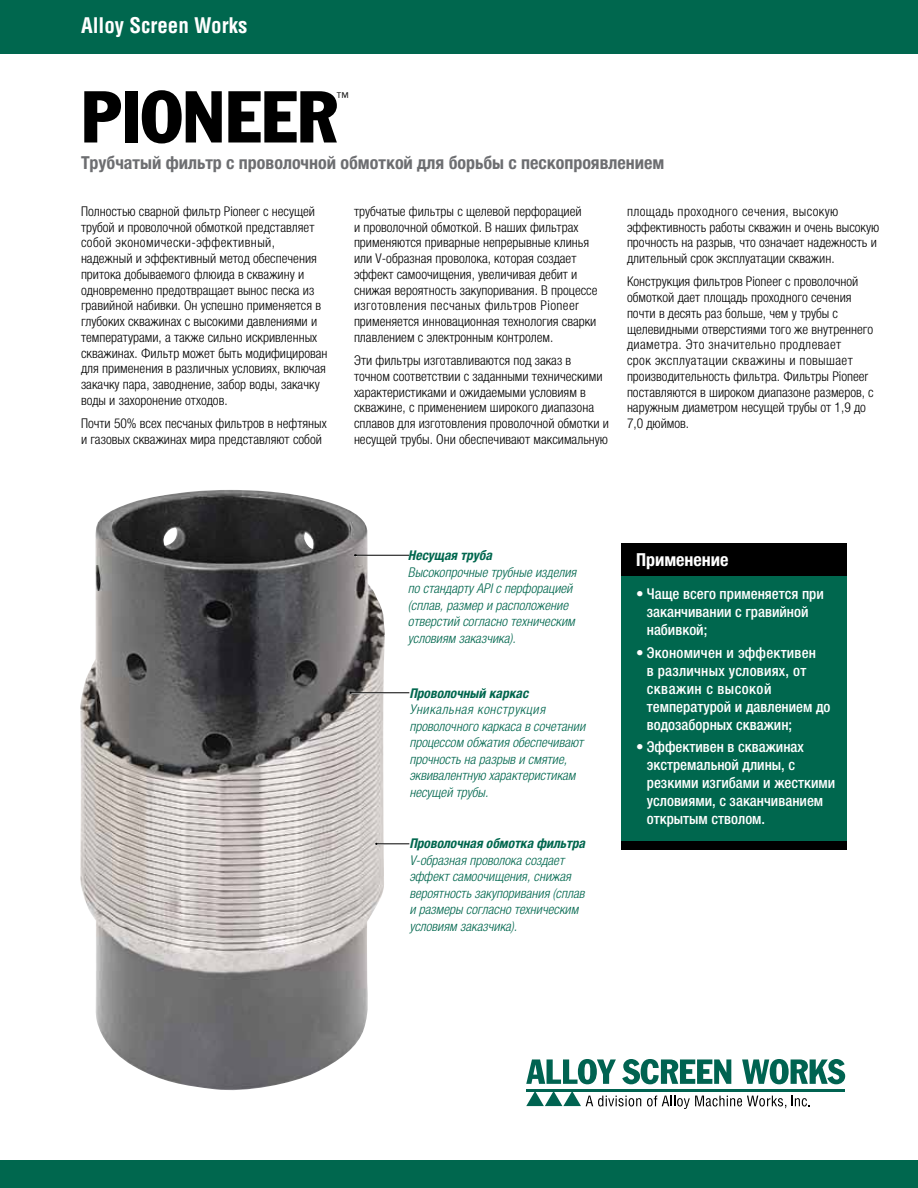
<style>
.page{position:relative;width:918px;height:1188px;background:#fff}
.page>*{position:absolute;margin:0;border:0;box-sizing:border-box;transform-origin:0 0}
.t1{font:condensed 72px "Franklin Gothic";color:#000}
.t2{font:700 condensed 21px "Helvetica";color:#fff}
.t3{font:700 condensed 18px "Helvetica Neue LTCYR";color:#6d6e71}
.t4{font:700 condensed 18px "Helvetica Neue LTCYR";color:#fff}
.t5{font:500 condensed 15px/18px "Helvetica Neue LTCYR";color:#fff}
.t6{font:300 condensed 13.5px/15.8px "Helvetica Neue LTCYR";color:#000}
.t7{font:italic 300 condensed 13.5px/16.5px "Helvetica Neue LTCYR";color:#00674e}
.t8{font:italic 700 condensed 13.5px "Helvetica Neue LTCYR";color:#00674e}
.t9{font:300 13.5px "Helvetica LT Std";color:#000}
</style>
<div class="page">
<img style="left:80px;top:490px;width:305px;height:601px">
<div style="left:0;top:0;width:918px;height:54px;background:#00674e"></div>
<svg style="left:526px;top:1059px;width:90px;height:25px"></svg>
<svg style="left:622px;top:1059px;width:109px;height:25px"></svg>
<svg style="left:742px;top:1059px;width:103px;height:25px"></svg>
<svg style="left:647px;top:1095px;width:163px;height:14px"></svg>
<svg style="left:526px;top:1092px;width:115px;height:15px"></svg>
<hr style="left:526px;top:1089px;width:319px;height:3px;background:#006351">
<div style="left:0;top:1161px;width:918px;height:27px;background:#00674e"></div>
<hr style="left:376px;top:844px;width:34px;height:1px;background:#fff">
<hr style="left:376px;top:843px;width:33px;height:1px;background:#000">
<div style="left:621px;top:543px;width:225px;height:301px;background:#00674e"></div>
<div style="left:621px;top:841px;width:225px;height:9px;background:#000"></div>
<div style="left:621px;top:543px;width:225px;height:32px;background:#000"></div>
<hr style="left:356px;top:555px;width:53px;height:1px;background:#000">
<hr style="left:351px;top:693px;width:55px;height:1px;background:#fff">
<hr style="left:351px;top:692px;width:58px;height:1px;background:#000">
<h2 class="t2" style="left:81px;top:12px;width:168px">Alloy Screen Works</h2>
<h1 class="t1" style="left:81px;top:73px;width:258px">PIONEER</h1>
<p class="t9" style="left:336px;top:89px;width:14px">™</p>
<h3 class="t3" style="left:81px;top:153px;width:585px">Трубчатый фильтр с проволочной обмоткой для борьбы с пескопроявлением</h3>
<p class="t6" style="left:81px;top:203px;width:248px">Полностью сварной фильтр Pioneer с несущей трубой и проволочной обмоткой представляет собой экономически-эффективный, надежный и эффективный метод обеспечения притока добываемого флюида в скважину и одновременно предотвращает вынос песка из гравийной набивки. Он успешно применяется в глубоких скважинах с высокими давлениями и температурами, а также сильно искривленных скважинах. Фильтр может быть модифицирован для применения в различных условиях, включая закачку пара, заводнение, забор воды, закачку воды и захоронение отходов.</p>
<p class="t6" style="left:81px;top:416px;width:247px">Почти 50% всех песчаных фильтров в нефтяных и газовых скважинах мира представляют собой</p>
<p class="t6" style="left:354px;top:203px;width:245px">трубчатые фильтры с щелевой перфорацией<br>и проволочной обмоткой. В наших фильтрах применяются приварные непрерывные клинья или V-образная проволока, которая создает эффект самоочищения, увеличивая дебит и снижая вероятность закупоривания. В процессе изготовления песчаных фильтров Pioneer применяется инновационная технология сварки плавлением с электронным контролем.</p>
<p class="t6" style="left:354px;top:353px;width:256px">Эти фильтры изготавливаются под заказ в точном соответствии с заданными техническими характеристиками и ожидаемыми условиям в скважине, с применением широкого диапазона сплавов для изготовления проволочной обмотки и несущей трубы. Они обеспечивают максимальную</p>
<p class="t6" style="left:627px;top:203px;width:254px">площадь проходного сечения, высокую эффективность работы скважин и очень высокую прочность на разрыв, что означает надежность и длительный срок эксплуатации скважин.</p>
<p class="t6" style="left:627px;top:274px;width:248px">Конструкция фильтров Pioneer с проволочной обмоткой дает площадь проходного сечения почти в десять раз больше, чем у трубы с щелевидными отверстиями того же внутреннего диаметра. Это значительно продлевает<br>срок эксплуатации скважины и повышает производительность фильтра. Фильтры Pioneer поставляются в широком диапазоне размеров, с наружным диаметром несущей трубы от 1,9 до 7,0 дюймов.</p>
<p class="t8" style="left:408px;top:548px;width:89px">Несущая труба</p>
<p class="t7" style="left:408px;top:564px;width:173px">Высокопрочныетрубныеизделия постандартуAPIсперфорацией (сплав,размер и расположение отверстий согласнотехническим условиям заказчика).</p>
<p class="t8" style="left:409px;top:685px;width:124px">Проволочный каркас</p>
<p class="t7" style="left:409px;top:701px;width:181px">Уникальная конструкция проволочногокаркасавсочетании процессом обжатияобеспечивают прочностьнаразрыви смятие, эквивалентную характеристикам несущей трубы.</p>
<p class="t8" style="left:409px;top:836px;width:180px">Проволочная обмотка фильтра</p>
<p class="t7" style="left:409px;top:852px;width:180px">V-образнаяпроволокасоздает эффектсамоочищения,снижая вероятностьзакупоривания(сплав и размеры согласнотехническим условиям заказчика).</p>
<h3 class="t4" style="left:636px;top:549px;width:94px">Применение</h3>
<p class="t5" style="left:647px;top:585px;width:179px;text-indent:-10px">• Чаще всего применяется при заканчивании с гравийной набивкой;</p>
<p class="t5" style="left:647px;top:644px;width:185px;text-indent:-10px">• Экономичен и эффективен<br>в различных условиях, от скважин с высокой температурой и давлением до водозаборных скважин;</p>
<p class="t5" style="left:647px;top:738px;width:190px;text-indent:-10px">• Эффективен в скважинах экстремальной длины, с резкими изгибами и жесткими условиями, с заканчиванием открытым стволом.</p>
</div>
